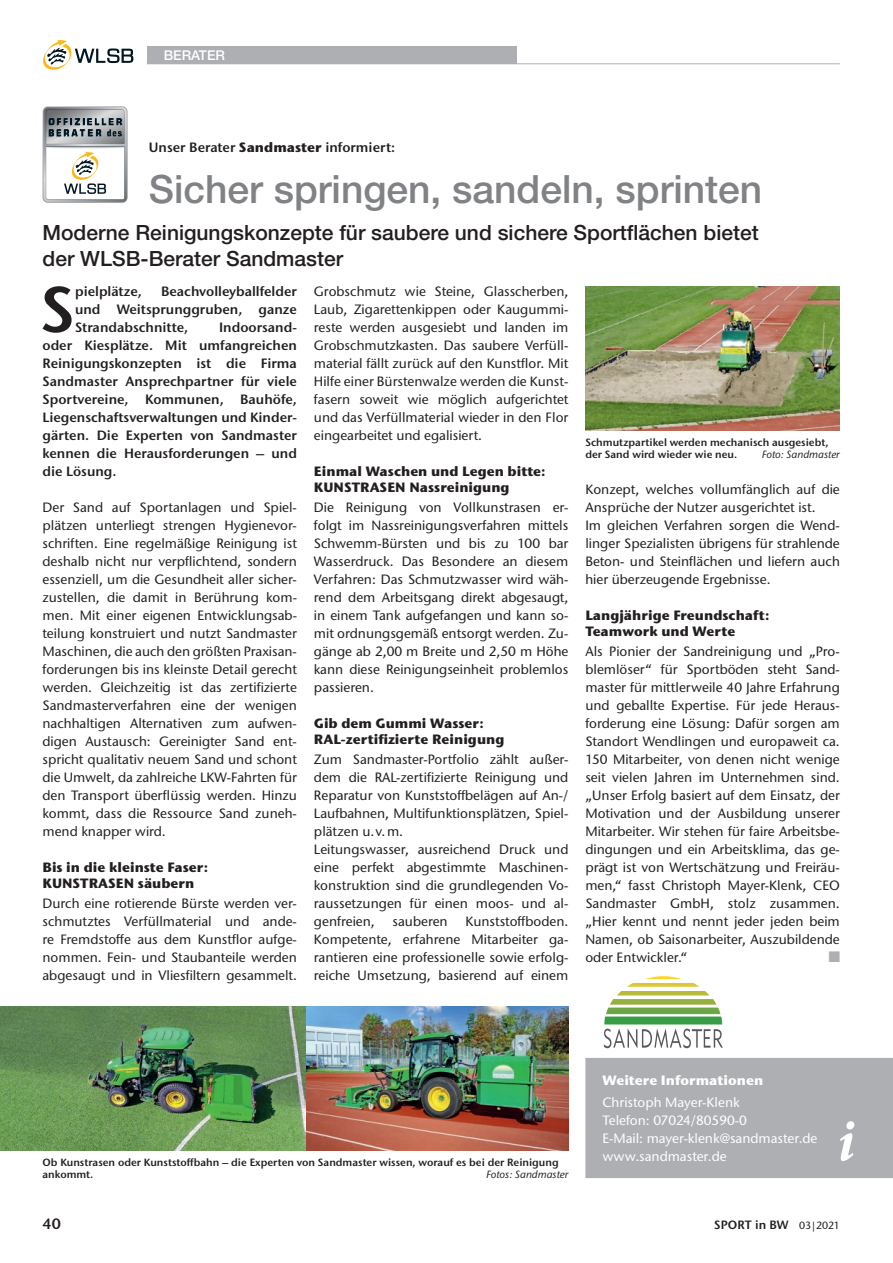
<style>
.page{position:relative;width:893px;height:1263px;background:#fff}
.page>*{position:absolute;margin:0;border:0;box-sizing:border-box;transform-origin:0 0}
.t1{font:600 64.35px "Stone Sans ITC Pro";color:#231f20}
.t2{font:500 39px "Helvetica Neue LT Pro";color:#808285}
.t3{font:500 21px/25.2px "Helvetica Neue LT Pro";color:#231f20}
.t4{font:600 15px "Stone Sans ITC Pro";color:#231f20}
.t5{font:500 13.5px/18px "Stone Sans ITC Pro";color:#231f20;text-align:justify}
.t6{font:600 13.5px/18px "Stone Sans ITC Pro";color:#231f20;text-align:justify}
.t7{font:700 13.5px/16.2px "Stone Sans ITC Pro";color:#231f20}
.t8{font:500 13.5px/18px "Stone Sans ITC Pro";color:#fff}
.t9{font:700 13.5px "Stone Sans ITC Pro";color:#fff}
.t10{font:500 13.5px "Helvetica Neue LT Pro";color:#fff}
.t11{font:13.5px "WLSB";color:#aeafb3}
.t12{font:600 12px "Stone Sans ITC Pro";color:#231f20}
.t13{font:600 10.5px/12px "Stone Sans ITC Pro";color:#231f20}
.t14{font:italic 500 10.5px "Stone Sans ITC Pro";color:#231f20}
.s1{font-weight:700}
.s2{font-weight:500;font-size:10.5px}
</style>
<div class="page">
<hr style="left:147px;top:63px;width:693px;height:1px;background:#aeafb3">
<svg style="left:43px;top:40px;width:90px;height:30px"></svg>
<div style="left:147px;top:46px;width:370px;height:17px;background:#aeafb3"></div>
<svg style="left:43px;top:106px;width:85px;height:97px"></svg>
<img style="left:305px;top:1007px;width:263px;height:143px">
<img style="left:0;top:1007px;width:305px;height:143px">
<img style="left:585px;top:287px;width:255px;height:143px">
<div style="left:585px;top:1058px;width:308px;height:120px;background:#aeafb3"></div>
<svg style="left:604px;top:976px;width:119px;height:72px"></svg>
<p class="t10" style="left:164px;top:47px;width:63px">BERATER</p>
<p class="t6" style="left:149px;top:138px;width:248px">Unser Berater <span class="s1">Sandmaster</span> informiert:</p>
<h2 class="t2" style="left:149px;top:165px;width:615px">Sicher springen, sandeln, sprinten</h2>
<h3 class="t3" style="left:43px;top:220px;width:718px">Moderne Reinigungskonzepte für saubere und sichere Sportflächen bietet der WLSB-Berater Sandmaster</h3>
<h1 class="t1" style="left:40px;top:269px;width:36px">S</h1>
<p class="t6" style="left:75px;top:282px;width:68px">pielplätze,</p>
<p class="t5" style="left:314px;top:282px;width:256px">Grobschmutz wie Steine, Glasscherben, Laub, Zigarettenkippen oder Kaugummi&shy;reste werden ausgesiebt und landen im Grobschmutzkasten. Das saubere Verfüll&shy;material fällt zurück auf den Kunstflor. Mit Hilfe einer Bürstenwalze werden die Kunst&shy;fasern soweit wie möglich aufgerichtet und das Verfüllmaterial wieder in den Flor eingearbeitet und egalisiert.</p>
<p class="t7" style="left:314px;top:463px;width:233px">Einmal Waschen und Legen bitte:<br>KUNSTRASEN Nassreinigung</p>
<p class="t5" style="left:314px;top:498px;width:256px">Die Reinigung von Vollkunstrasen er&shy;folgt im Nassreinigungsverfahren mittels Schwemm-Bürsten und bis zu 100 bar Wasserdruck. Das Besondere an diesem Verfahren: Das Schmutzwasser wird wäh&shy;rend dem Arbeitsgang direkt abgesaugt, in einem Tank aufgefangen und kann so&shy;mit ordnungsgemäß entsorgt werden. Zu&shy;gänge ab 2,00 m Breite und 2,50 m Höhe kann diese Reinigungseinheit problemlos passieren.</p>
<p class="t7" style="left:314px;top:715px;width:192px">Gib dem Gummi Wasser:<br>RAL-zertifizierte Reinigung</p>
<p class="t5" style="left:314px;top:750px;width:256px;text-align:left">Zum Sandmaster-Portfolio zählt außer&shy;dem die RAL-zertifizierte Reinigung und Reparatur von Kunststoffbelägen auf An-/ Laufbahnen, Multifunktionsplätzen, Spiel&shy;plätzen u.v.m.<br>Leitungswasser, ausreichend Druck und eine perfekt abgestimmte Maschinen&shy;konstruktion sind die grundlegenden Vo&shy;raussetzungen für einen moos- und al&shy;genfreien,</p>
<p class="t6" style="left:75px;top:282px;width:223px;text-indent:86px">Beachvolleyballfelder und Weitsprunggruben, ganze Strandabschnitte,</p>
<p class="t6" style="left:43px;top:318px;width:256px;text-indent:177px">Indoorsand&shy;oder Kiesplätze. Mit umfangreichen Reinigungskonzepten ist die Firma Sandmaster Ansprechpartner für viele Sportvereine, Kommunen, Bauhöfe, Liegenschaftsverwaltungen und Kinder&shy;gärten. Die Experten von Sandmaster kennen die Herausforderungen – und die Lösung.</p>
<p class="t5" style="left:43px;top:498px;width:256px">Der Sand auf Sportanlagen und Spiel&shy;plätzen unterliegt strengen Hygienevor&shy;schriften. Eine regelmäßige Reinigung ist deshalb nicht nur verpflichtend, sondern essenziell, um die Gesundheit aller sicher&shy;zustellen, die damit in Berührung kom&shy;men. Mit einer eigenen Entwicklungsab&shy;teilung konstruiert und nutzt Sandmaster Maschinen, die auch den größten Praxisan&shy;forderungen bis ins kleinste Detail gerecht werden. Gleichzeitig ist das zertifizierte Sandmasterverfahren eine der wenigen nachhaltigen Alternativen zum aufwen&shy;digen Austausch: Gereinigter Sand ent&shy;spricht qualitativ neuem Sand und schont die Umwelt, da zahlreiche LKW-Fahrten für den Transport überflüssig werden. Hinzu kommt, dass die Ressource Sand zuneh&shy;mend knapper wird.</p>
<p class="t7" style="left:43px;top:859px;width:167px">Bis in die kleinste Faser:<br>KUNSTRASEN säubern</p>
<p class="t5" style="left:43px;top:894px;width:256px">Durch eine rotierende Bürste werden ver&shy;schmutztes Verfüllmaterial und ande&shy;re Fremdstoffe aus dem Kunstflor aufge&shy;nommen. Fein- und Staubanteile werden abgesaugt und in Vliesfiltern gesammelt.</p>
<p class="t13" style="left:585px;top:436px;width:245px">Schmutzpartikel werden mechanisch ausgesiebt, der Sand wird wieder wie neu.</p>
<p class="t14" style="left:762px;top:448px;width:80px">Foto: Sandmaster</p>
<p class="t5" style="left:585px;top:480px;width:256px;text-align:left">Konzept, welches vollumfänglich auf die Ansprüche der Nutzer ausgerichtet ist.<br>Im gleichen Verfahren sorgen die Wend&shy;linger Spezialisten übrigens für strahlende Beton- und Steinflächen und liefern auch hier überzeugende Ergebnisse.</p>
<p class="t7" style="left:585px;top:607px;width:186px">Langjährige Freundschaft:<br>Teamwork und Werte</p>
<p class="t5" style="left:585px;top:642px;width:256px">Als Pionier der Sandreinigung und „Pro&shy;blemlöser“ für Sportböden steht Sand&shy;master für mittlerweile 40 Jahre Erfahrung und geballte Expertise. Für jede Heraus&shy;forderung eine Lösung: Dafür sorgen am Standort Wendlingen und europaweit ca.<br>150 Mitarbeiter, von denen nicht wenige seit vielen Jahren im Unternehmen sind. „Unser Erfolg basiert auf dem Einsatz, der Motivation und der Ausbildung unserer Mitarbeiter. Wir stehen für faire Arbeitsbe&shy;dingungen und ein Arbeitsklima, das ge&shy;prägt ist von Wertschätzung und Freiräu&shy;men,“ fasst Christoph Mayer-Klenk, CEO Sandmaster GmbH, stolz zusammen. „Hier kennt und nennt jeder jeden beim Namen, ob Saisonarbeiter, Auszubildende oder Entwickler.“</p>
<p class="t5" style="left:314px;top:912px;width:256px;text-indent:151px">Kunststoffboden.<br>Kompetente, erfahrene Mitarbeiter ga&shy;rantieren eine professionelle sowie erfolg&shy;reiche Umsetzung, basierend auf einem</p>
<p class="t5" style="left:393px;top:912px;width:57px">sauberen</p>
<p class="t11" style="left:829px;top:949px;width:12px">n</p>
<p class="t13" style="left:43px;top:1156px;width:518px">Ob Kunstrasen oder Kunststoffbahn – die Experten von Sandmaster wissen, worauf es bei der Reinigung ankommt.</p>
<p class="t14" style="left:486px;top:1168px;width:84px">Fotos: Sandmaster</p>
<p class="t9" style="left:602px;top:1071px;width:162px">Weitere Informationen</p>
<p class="t8" style="left:602px;top:1093px;width:217px">Christoph Mayer-Klenk<br>Telefon: 07024/80590-0<br>E-Mail: mayer-klenk@sandmaster.de www.sandmaster.de</p>
<p class="t4" style="left:43px;top:1214px;width:20px">40</p>
<p class="t12" style="left:714px;top:1217px;width:127px">SPORT in BW <span class="s2">03|2021</span></p>
</div>
